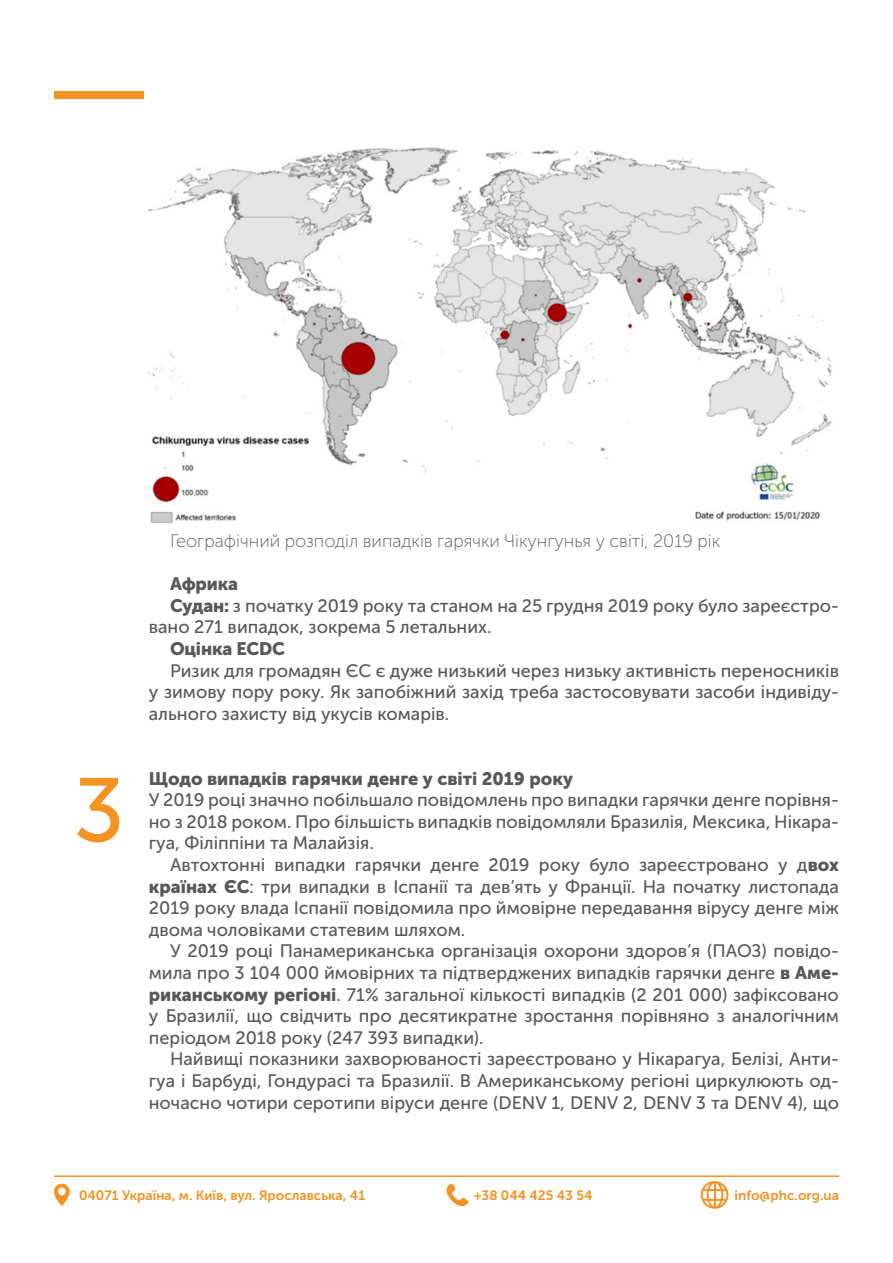
<style>
.page{position:relative;width:893px;height:1263px;background:#fff}
.page>*{position:absolute;margin:0;border:0;box-sizing:border-box;transform-origin:0 0}
.t1{font:90px "Museo Sans Cyrl 500";color:#f49222}
.t2{font:18px/21.6px "Museo Sans Cyrl 500";color:#57585a;text-align:justify}
.t3{font:18px "Museo Sans Cyrl 100";color:#57585a}
.t4{font:18px "Museo Sans Cyrl 900";color:#57585a}
.t5{font:13.5px "Museo Sans Cyrl 700";color:#f49222}
.s1{font-family:"Museo Sans Cyrl 900"}
</style>
<div class="page">
<hr style="left:54px;top:1175px;width:785px;height:2px;background:#f49222">
<svg style="left:701px;top:1181px;width:27px;height:28px"></svg>
<svg style="left:54px;top:1184px;width:16px;height:22px"></svg>
<svg style="left:446px;top:1183px;width:23px;height:23px"></svg>
<div style="left:54px;top:91px;width:90px;height:8px;background:#f49222"></div>
<img style="left:149px;top:147px;width:683px;height:377px">
<p class="t1" style="left:73px;top:761px;width:53px">3</p>
<p class="t3" style="left:170px;top:531px;width:552px">Географічний розподіл випадків гарячки Чікунгунья у світі, 2019 рік</p>
<p class="t4" style="left:170px;top:574px;width:70px">Африка</p>
<p class="t2" style="left:149px;top:595px;width:692px;text-indent:21px"><span class="s1">Судан:</span> з початку 2019 року та станом на 25 грудня 2019 року було зареєстро&shy;вано 271 випадок, зокрема 5 летальних.</p>
<p class="t4" style="left:170px;top:638px;width:116px">Оцінка ECDC</p>
<p class="t2" style="left:149px;top:660px;width:692px;text-indent:21px">Ризик для громадян ЄС є дуже низький через низьку активність переносників у зимову пору року. Як запобіжний захід треба застосовувати засоби індивіду&shy;ального захисту від укусів комарів.</p>
<p class="t4" style="left:149px;top:768px;width:426px">Щодо випадків гарячки денге у світі 2019 року</p>
<p class="t2" style="left:149px;top:789px;width:692px">У 2019 році значно побільшало повідомлень про випадки гарячки денге порівня&shy;но з 2018 роком. Про більшість випадків повідомляли Бразилія, Мексика, Нікара&shy;гуа, Філіппіни та Малайзія.</p>
<p class="t2" style="left:149px;top:854px;width:692px;text-indent:21px">Автохтонні випадки гарячки денге 2019 року було зареєстровано у д<span class="s1">вох країнах ЄС</span>: три випадки в Іспанії та дев’ять у Франції. На початку листопада 2019 року влада Іспанії повідомила про ймовірне передавання вірусу денге між двома чоловіками статевим шляхом.</p>
<p class="t2" style="left:149px;top:940px;width:692px;text-indent:21px">У 2019 році Панамериканська організація охорони здоров’я (ПАОЗ) повідо&shy;мила про 3 104 000 ймовірних та підтверджених випадків гарячки денге <span class="s1">в Аме&shy;риканському регіоні</span>. 71% загальної кількості випадків (2 201 000) зафіксовано у Бразилії, що свідчить про десятикратне зростання порівняно з аналогічним періодом 2018 року (247 393 випадки).</p>
<p class="t2" style="left:149px;top:1048px;width:692px;text-indent:21px">Найвищі показники захворюваності зареєстровано у Нікарагуа, Белізі, Анти&shy;гуа і Барбуді, Гондурасі та Бразилії. В Американському регіоні циркулюють од&shy;ночасно чотири серотипи віруси денге (DENV 1, DENV 2, DENV 3 та DENV 4), що</p>
<p class="t5" style="left:79px;top:1188px;width:288px">04071 Україна, м. Київ, вул. Ярославська, 41</p>
<p class="t5" style="left:474px;top:1188px;width:120px">+38 044 425 43 54</p>
<p class="t5" style="left:735px;top:1188px;width:106px">info@phc.org.ua</p>
</div>
